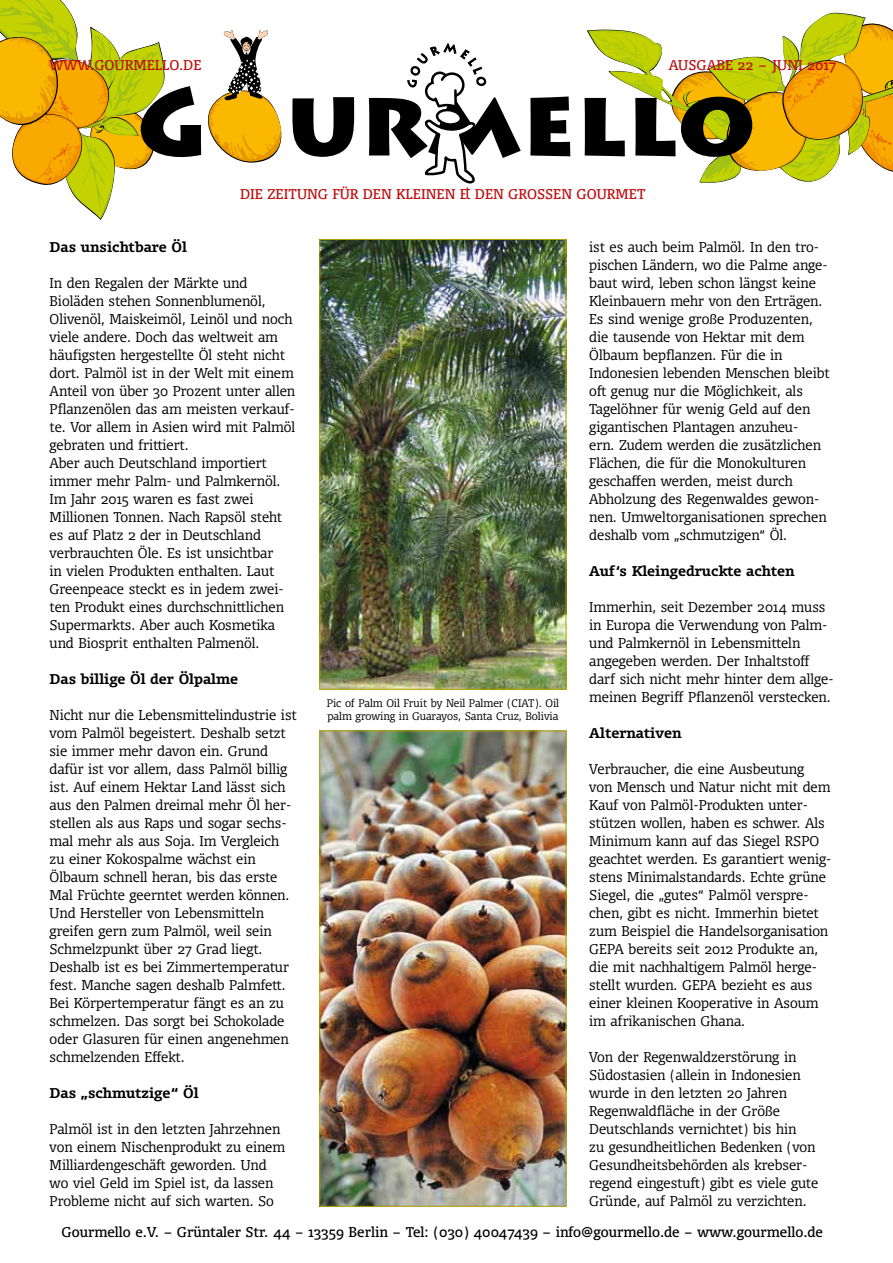
<style>
.page{position:relative;width:893px;height:1263px;background:#fff}
.page>*{position:absolute;margin:0;border:0;box-sizing:border-box;transform-origin:0 0}
.t1{font:300 13.5px/18px "Olsen";color:#000}
.t2{font:13.5px "Olsen";color:#000}
.t3{font:700 13.5px "Olsen";color:#000}
.t4{font:13.5px "Olsen";color:#c00d0e}
.t5{font:300 10.5px/13.5px "Olsen";color:#000}
</style>
<div class="page">
<img style="left:321px;top:241px;width:243px;height:447px">
<div style="left:319px;top:239px;width:247px;height:451px;border:1px solid #b3a400"></div>
<svg style="left:0;top:0;width:893px;height:220px"></svg>
<img style="left:321px;top:732px;width:243px;height:473px">
<div style="left:319px;top:730px;width:247px;height:477px;border:1px solid #b3a400"></div>
<p class="t4" style="left:50px;top:57px;width:154px">WWW.GOURMELLO.DE</p>
<p class="t4" style="left:669px;top:57px;width:169px">AUSGABE 22 – JUNI 2017</p>
<p class="t4" style="left:240px;top:185px;width:407px">DIE ZEITUNG FÜR DEN KLEINEN &amp; DEN GROSSEN GOURMET</p>
<p class="t3" style="left:50px;top:238px;width:139px">Das unsichtbare Öl</p>
<p class="t1" style="left:50px;top:274px;width:247px">In den Regalen der Märkte und Bioläden stehen Sonnenblumenöl, Olivenöl, Maiskeimöl, Leinöl und noch viele andere. Doch das weltweit am häufigsten hergestellte Öl steht nicht dort. Palmöl ist in der Welt mit einem Anteil von über 30 Prozent unter allen Pflanzenölen das am meisten verkauf&shy;te. Vor allem in Asien wird mit Palmöl gebraten und frittiert.<br>Aber auch Deutschland importiert immer mehr Palm- und Palmkernöl.<br>Im Jahr 2015 waren es fast zwei Millionen Tonnen. Nach Rapsöl steht es auf Platz 2 der in Deutschland verbrauchten Öle. Es ist unsichtbar<br>in vielen Produkten enthalten. Laut Greenpeace steckt es in jedem zwei&shy;ten Produkt eines durchschnittlichen Supermarkts. Aber auch Kosmetika und Biosprit enthalten Palmenöl.</p>
<p class="t3" style="left:50px;top:670px;width:190px">Das billige Öl der Ölpalme</p>
<p class="t1" style="left:50px;top:706px;width:248px">Nicht nur die Lebensmittelindustrie ist vom Palmöl begeistert. Deshalb setzt sie immer mehr davon ein. Grund dafür ist vor allem, dass Palmöl billig ist. Auf einem Hektar Land lässt sich aus den Palmen dreimal mehr Öl her&shy;stellen als aus Raps und sogar sechs&shy;mal mehr als aus Soja. Im Vergleich zu einer Kokospalme wächst ein Ölbaum schnell heran, bis das erste Mal Früchte geerntet werden können.<br>Und Hersteller von Lebensmitteln greifen gern zum Palmöl, weil sein Schmelzpunkt über 27 Grad liegt.<br>Deshalb ist es bei Zimmertemperatur fest. Manche sagen deshalb Palmfett.<br>Bei Körpertemperatur fängt es an zu schmelzen. Das sorgt bei Schokolade oder Glasuren für einen angenehmen schmelzenden Effekt.</p>
<p class="t3" style="left:50px;top:1084px;width:150px">Das „schmutzige“ Öl</p>
<p class="t1" style="left:50px;top:1120px;width:237px">Palmöl ist in den letzten Jahrzehnen von einem Nischenprodukt zu einem Milliardengeschäft geworden. Und wo viel Geld im Spiel ist, da lassen Probleme nicht auf sich warten. So</p>
<p class="t5" style="left:327px;top:696px;width:234px">Pic of Palm Oil Fruit by Neil Palmer (CIAT). Oil palm growing in Guarayos, Santa Cruz, Bolivia</p>
<p class="t1" style="left:589px;top:238px;width:242px">ist es auch beim Palmöl. In den tro&shy;pischen Ländern, wo die Palme ange&shy;baut wird, leben schon längst keine Kleinbauern mehr von den Erträgen.<br>Es sind wenige große Produzenten, die tausende von Hektar mit dem Ölbaum bepflanzen. Für die in Indonesien lebenden Menschen bleibt oft genug nur die Möglichkeit, als Tagelöhner für wenig Geld auf den gigantischen Plantagen anzuheu-<br>ern. Zudem werden die zusätzlichen Flächen, die für die Monokulturen geschaffen werden, meist durch Abholzung des Regenwaldes gewon&shy;nen. Umweltorganisationen sprechen deshalb vom „schmutzigen“ Öl.</p>
<p class="t3" style="left:589px;top:562px;width:207px">Auf‘s Kleingedruckte achten</p>
<p class="t1" style="left:589px;top:598px;width:246px">Immerhin, seit Dezember 2014 muss in Europa die Verwendung von Palm&shy;und Palmkernöl in Lebensmitteln angegeben werden. Der Inhaltstoff darf sich nicht mehr hinter dem allge&shy;meinen Begriff Pflanzenöl verstecken.</p>
<p class="t3" style="left:589px;top:724px;width:94px">Alternativen</p>
<p class="t1" style="left:589px;top:760px;width:244px">Verbraucher, die eine Ausbeutung<br>von Mensch und Natur nicht mit dem Kauf von Palmöl-Produkten unter&shy;stützen wollen, haben es schwer. Als Minimum kann auf das Siegel RSPO geachtet werden. Es garantiert wenig&shy;stens Minimalstandards. Echte grüne Siegel, die „gutes“ Palmöl verspre&shy;chen, gibt es nicht. Immerhin bietet zum Beispiel die Handelsorganisation GEPA bereits seit 2012 Produkte an, die mit nachhaltigem Palmöl herge&shy;stellt wurden. GEPA bezieht es aus einer kleinen Kooperative in Asoum im afrikanischen Ghana.</p>
<p class="t1" style="left:589px;top:1048px;width:230px">Von der Regenwaldzerstörung in Südostasien (allein in Indonesien wurde in den letzten 20 Jahren Regenwaldfläche in der Größe Deutschlands vernichtet) bis hin<br>zu gesundheitlichen Bedenken (von Gesundheitsbehörden als krebser&shy;regend eingestuft) gibt es viele gute Gründe, auf Palmöl zu verzichten.</p>
<p class="t2" style="left:61px;top:1224px;width:763px">GOURMELLO E.V. – GRÜNTALER STR. 44 – 13359 BERLIN – TEL: (030) 40047439 – INFO@GOURMELLO.DE – WWW.GOURMELLO.DE</p>
</div>
